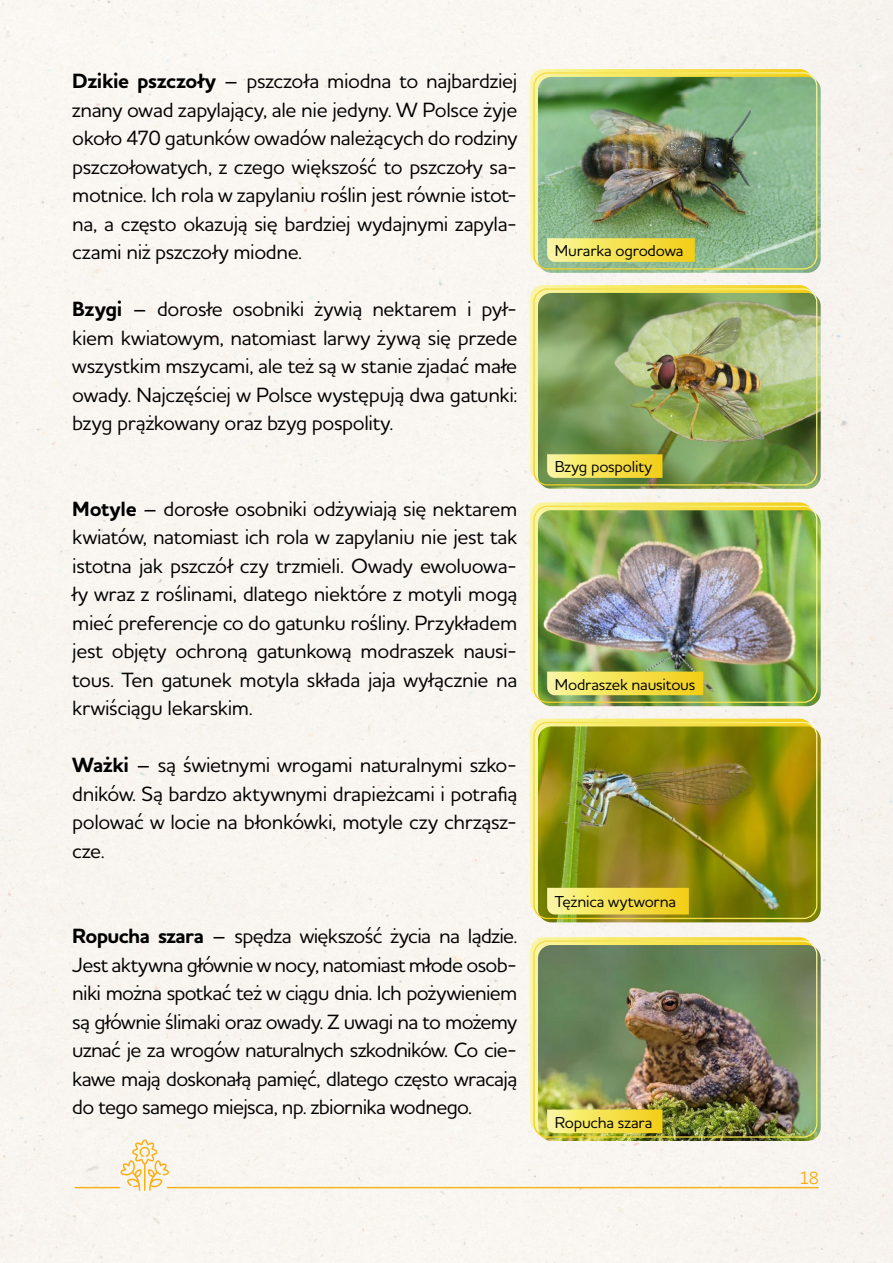
<style>
.page{position:relative;width:893px;height:1263px;background:#f9f6f1}
.page>*{position:absolute;margin:0;border:0;box-sizing:border-box;transform-origin:0 0}
.t1{font:500 21px/28.5px "Houschka Pro";letter-spacing:-.02em;color:#000;text-align:justify}
.t2{font:500 18px "Houschka Pro";color:#fcaf17}
.t3{font:500 16.2px "Houschka Pro";letter-spacing:-.01em;color:#000}
.s1{font-weight:700}
</style>
<div class="page">
<hr style="left:167px;top:1187px;width:651px;height:1px;background:#fcaf17">
<hr style="left:75px;top:1187px;width:45px;height:1px;background:#fcaf17">
<svg style="left:120px;top:1139px;width:49px;height:52px"></svg>
<svg style="left:530px;top:69px;width:283px;height:196px;background:#f6e97b"></svg>
<svg style="left:530px;top:285px;width:283px;height:196px;background:#f6e97b"></svg>
<svg style="left:530px;top:502px;width:283px;height:196px;background:#f7ea81"></svg>
<svg style="left:530px;top:719px;width:283px;height:195px;background:#f7ea7e"></svg>
<svg style="left:530px;top:937px;width:283px;height:196px;background:#f7e97d"></svg>
<img style="left:538px;top:77px;width:283px;height:196px">
<img style="left:538px;top:293px;width:283px;height:196px">
<img style="left:538px;top:510px;width:283px;height:196px">
<img style="left:538px;top:726px;width:283px;height:196px">
<img style="left:538px;top:945px;width:283px;height:196px">
<div style="left:533px;top:72px;width:284px;height:198px;border:1px solid #fff;border-radius:13px"></div>
<div style="left:533px;top:288px;width:284px;height:198px;border:1px solid #fff;border-radius:13px"></div>
<div style="left:533px;top:506px;width:284px;height:197px;border:1px solid #fff;border-radius:13px"></div>
<div style="left:533px;top:722px;width:284px;height:197px;border:1px solid #fff;border-radius:13px"></div>
<div style="left:533px;top:940px;width:284px;height:198px;border:1px solid #fff;border-radius:13px"></div>
<svg style="left:547px;top:238px;width:148px;height:24px;background:#f3e156"></svg>
<svg style="left:547px;top:454px;width:115px;height:24px;background:#f2e055"></svg>
<svg style="left:547px;top:672px;width:156px;height:23px;background:#f5e155"></svg>
<svg style="left:547px;top:888px;width:142px;height:26px;background:#f5e154"></svg>
<svg style="left:547px;top:1109px;width:115px;height:24px;background:#f3e055"></svg>
<p class="t1" style="left:72px;top:66px;width:447px"><span class="s1">Dzikie pszczoły</span> – pszczoła miodna to najbardziej znany owad zapylający, ale nie jedyny. W Polsce żyje około 470 gatunków owadów należących do rodziny pszczołowatych, z czego większość to pszczoły sa&shy;motnice. Ich rola w zapylaniu roślin jest równie istot&shy;na, a często okazują się bardziej wydajnymi zapyla&shy;czami niż pszczoły miodne.</p>
<p class="t1" style="left:72px;top:294px;width:447px"><span class="s1">Bzygi</span> – dorosłe osobniki żywią nektarem i pył&shy;kiem kwiatowym, natomiast larwy żywą się przede wszystkim mszycami, ale też są w stanie zjadać małe owady. Najczęściej w Polsce występują dwa gatunki: bzyg prążkowany oraz bzyg pospolity.</p>
<p class="t1" style="left:72px;top:494px;width:447px"><span class="s1">Motyle</span> – dorosłe osobniki odżywiają się nektarem kwiatów, natomiast ich rola w zapylaniu nie jest tak istotna jak pszczół czy trzmieli. Owady ewoluowa&shy;ły wraz z roślinami, dlatego niektóre z motyli mogą mieć preferencje co do gatunku rośliny. Przykładem jest objęty ochroną gatunkową modraszek nausi&shy;tous. Ten gatunek motyla składa jaja wyłącznie na krwiściągu lekarskim.</p>
<p class="t1" style="left:72px;top:750px;width:447px"><span class="s1">Ważki</span> – są świetnymi wrogami naturalnymi szko&shy;dników. Są bardzo aktywnymi drapieżcami i potrafią polować w locie na błonkówki, motyle czy chrząsz&shy;cze.</p>
<p class="t1" style="left:72px;top:921px;width:447px"><span class="s1">Ropucha szara</span> – spędza większość życia na lądzie.<br>Jest aktywna głównie w nocy, natomiast młode osob&shy;niki można spotkać też w ciągu dnia. Ich pożywieniem są głównie ślimaki oraz owady. Z uwagi na to możemy uznać je za wrogów naturalnych szkodników. Co cie&shy;kawe mają doskonałą pamięć, dlatego często wracają do tego samego miejsca, np. zbiornika wodnego.</p>
<p class="t3" style="left:555px;top:240px;width:130px">Murarka ogrodowa</p>
<p class="t3" style="left:555px;top:456px;width:99px">Bzyg pospolity</p>
<p class="t3" style="left:555px;top:674px;width:142px">Modraszek nausitous</p>
<p class="t3" style="left:555px;top:891px;width:123px">Tężnica wytworna</p>
<p class="t3" style="left:555px;top:1112px;width:99px">Ropucha szara</p>
<p class="t2" style="left:799px;top:1166px;width:22px">18</p>
</div>
